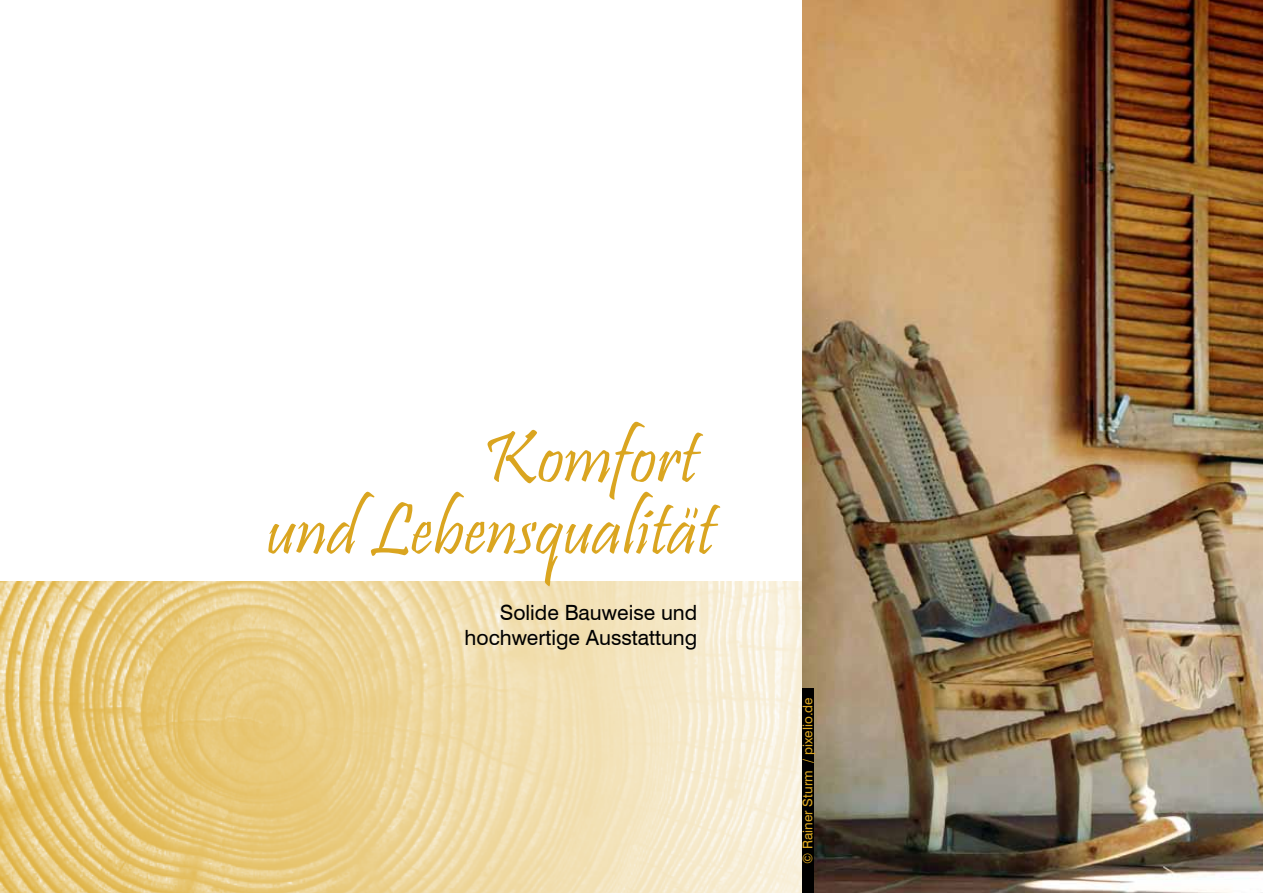
<style>
.page{position:relative;width:1263px;height:893px;background:#fff}
.page>*{position:absolute;margin:0;border:0;box-sizing:border-box;transform-origin:0 0}
.t1{font:75px/72px "Pristina";color:#daa520;text-align:right}
.t2{font:21px/25.2px "Swiss 721 BT";color:#000;text-align:right}
.t3{font:13.5px "Swiss 721 BT";color:#daa520}
</style>
<div class="page">
<img style="left:0;top:581px;width:802px;height:312px">
<img style="left:802px;top:0;width:461px;height:893px">
<div style="left:802px;top:689px;width:11px;height:204px;background:#000"></div>
<h1 class="t1" style="left:266px;top:429px;width:450px">Komfort<br>und Lebensqualität</h1>
<p class="t2" style="left:465px;top:600px;width:234px">Solide Bauweise und hochwertige Ausstattung</p>
<p class="t3" style="left:799px;top:864px;width:168px;rotate:-90deg">© Rainer Sturm / pixelio.de</p>
</div>
